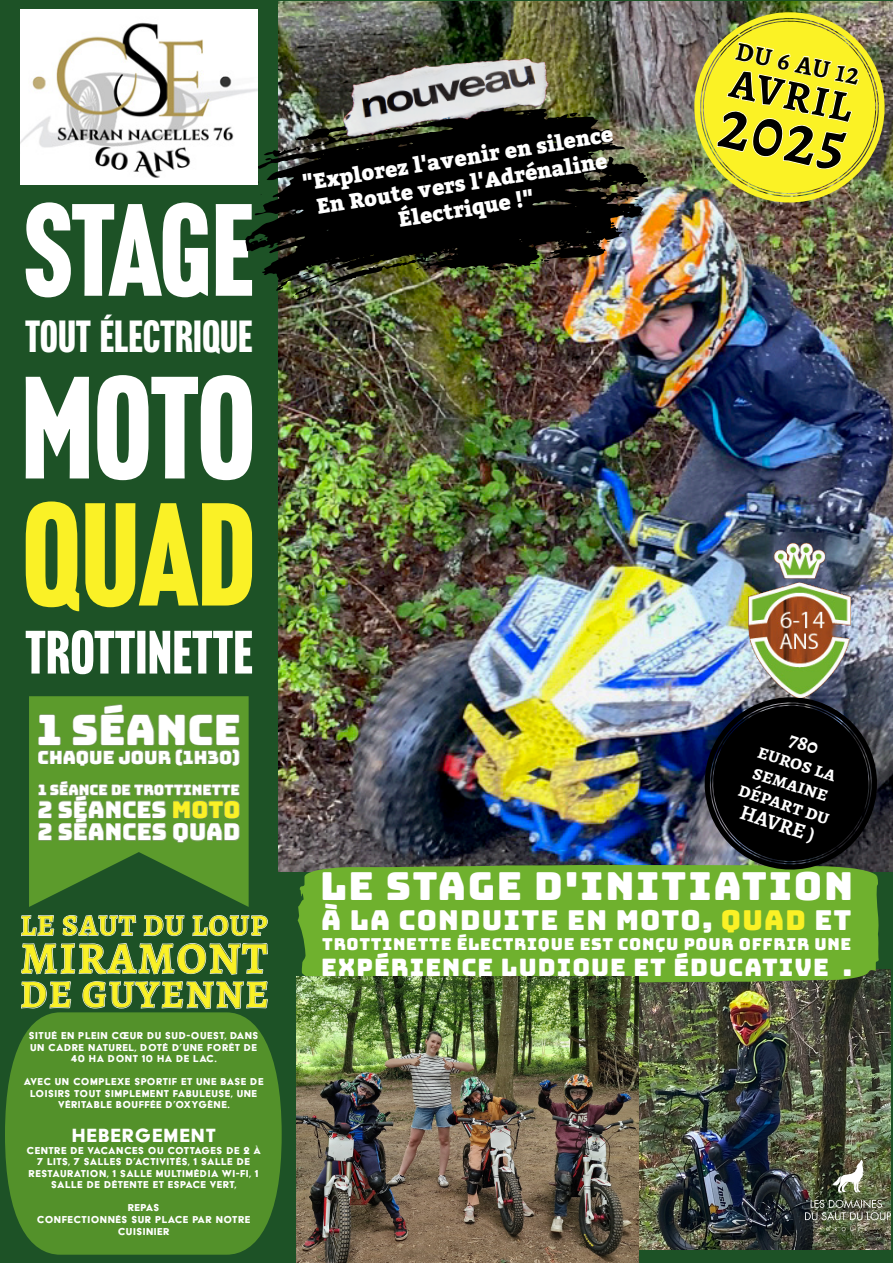
<style>
.page{position:relative;width:893px;height:1263px;background:#fff}
.page>*{position:absolute;margin:0;border:0;box-sizing:border-box;transform-origin:0 0}
.t1{font:143.1px "Headline Gothic ATF";color:#faf126}
.t2{font:142.2px "Headline Gothic ATF";color:#fff}
.t3{font:128.25px "Headline Gothic ATF";letter-spacing:-.01em;color:#fff}
.t4{font:700 61.8px "Alegreya SC";color:#000}
.t5{font:59.7px "Headline Gothic ATF";color:#fff}
.t6{font:700 44.25px "Alegreya SC";letter-spacing:.045em;color:#faf126}
.t7{font:44.1px "Headline Gothic ATF";color:#fff}
.t8{font:700 42.45px "Alegreya SC";color:#000}
.t9{font:41.7px "Bungee";color:#fff}
.t10{font:38.7px "Bungee";letter-spacing:.045em;color:#fff}
.t11{font:700 38.7px "Alegreya SC";letter-spacing:.045em;color:#faf126}
.t12{font:700 29.4px "Alegreya SC";letter-spacing:.045em;color:#faf126}
.t13{font:27.45px "Bungee";letter-spacing:.045em;color:#fff}
.t14{font:700 25.8px "Alegreya SC";color:#000}
.t15{font:24px "Bungee";letter-spacing:.045em;color:#fff}
.t16{font:23.1px/22.6px "Bungee";color:#fff}
.t17{font:22.05px "Acier BAT Text Solid";letter-spacing:.045em;color:#fff}
.t18{font:900 21.15px/25.3px "Bitter";color:#fff;text-align:center}
.t19{font:700 21.15px/21.1px "Alegreya SC";color:#fff;text-align:center}
.t20{font:18px "Bungee";color:#fff}
.t21{font:16.5px "Bungee";letter-spacing:.045em;color:#fff}
.t22{font:14.25px "Bungee";color:#fff}
.t23{font:11.55px/11.6px "Acier BAT Text Solid";letter-spacing:.045em;color:#fff;text-align:center}
.s1{color:#faf126}
</style>
<div class="page">
<div style="left:0;top:0;width:327px;height:1263px;background:#1d5226"></div>
<svg style="left:29px;top:696px;width:220px;height:211px;fill:#5c9b2c"></svg>
<svg style="left:38px;top:704px;width:202px;height:62px;background:#609a34"></svg>
<svg style="left:38px;top:781px;width:202px;height:62px;background:#629a38"></svg>
<img style="left:278px;top:2px;width:615px;height:870px">
<img style="left:639px;top:970px;width:252px;height:279px">
<div style="left:298px;top:865px;width:582px;height:117px;background:#6fb12e"></div>
<svg style="left:694px;top:687px;width:193px;height:193px;background:#222825"></svg>
<img style="left:245px;top:107px;width:402px;height:193px">
<img style="left:340px;top:57px;width:212px;height:81px">
<img style="left:748px;top:542px;width:102px;height:156px">
<img style="left:20px;top:9px;width:237px;height:176px">
<img style="left:296px;top:976px;width:343px;height:287px">
<svg style="left:21px;top:915px;width:247px;height:21px"></svg>
<svg style="left:21px;top:943px;width:247px;height:32px"></svg>
<svg style="left:21px;top:981px;width:247px;height:28px"></svg>
<img style="left:805px;top:1160px;width:86px;height:70px">
<img style="left:685px;top:3px;width:208px;height:208px">
<svg style="left:5px;top:1012px;width:277px;height:243px;background:#4e8c29"></svg>
<p class="t3" style="left:24px;top:175px;width:231px">STAGE</p>
<p class="t7" style="left:25px;top:311px;width:229px">TOUT ÉLECTRIQUE</p>
<p class="t2" style="left:21px;top:345px;width:236px">MOTO</p>
<p class="t1" style="left:22px;top:471px;width:236px">QUAD</p>
<p class="t5" style="left:25px;top:617px;width:229px">TROTTINETTE</p>
<p class="t9" style="left:37px;top:706px;width:206px">1 SÉANCE</p>
<p class="t20" style="left:38px;top:747px;width:204px">CHAQUE JOUR (1H30)</p>
<p class="t22" style="left:38px;top:782px;width:203px">1 SÉANCE DE TROTTINETTE</p>
<p class="t16" style="left:38px;top:798px;width:204px">2 SÉANCES <span class="s1">MOTO<br></span>2 SÉANCES QUAD</p>
<p class="t12" style="left:21px;top:904px;width:248px">LE SAUT DU LOUP</p>
<p class="t6" style="left:21px;top:926px;width:248px">MIRAMONT</p>
<p class="t11" style="left:20px;top:966px;width:250px">DE GUYENNE</p>
<p class="t23" style="left:29px;top:1029px;width:231px">SITUÉ EN PLEIN CŒUR DU SUD-OUEST, DANS<br>UN CADRE NATUREL, DOTÉ D’UNE FORÊT DE<br>40 HA DONT 10 HA DE LAC.</p>
<p class="t23" style="left:24px;top:1076px;width:241px">AVEC UN COMPLEXE SPORTIF ET UNE BASE DE<br>LOISIRS TOUT SIMPLEMENT FABULEUSE, UNE<br>VÉRITABLE BOUFFÉE D’OXYGÈNE.</p>
<p class="t17" style="left:72px;top:1124px;width:146px">HEBERGEMENT</p>
<p class="t23" style="left:27px;top:1144px;width:236px">CENTRE DE VACANCES OU COTTAGES DE 2 À 7 LITS, 7 SALLES D’ACTIVITÉS, 1 SALLE DE RESTAURATION, 1 SALLE MULTIMÉDIA WI-FI, 1<br>SALLE DE DÉTENTE ET ESPACE VERT,</p>
<p class="t23" style="left:37px;top:1202px;width:215px">REPAS<br>CONFECTIONNÉS SUR PLACE PAR NOTRE<br>CUISINIER</p>
<p class="t18" style="left:301px;top:171px;width:315px;rotate:-9deg">"Explorez l'avenir en silence<br>En Route vers l'Adrénaline<br>Électrique !"</p>
<p class="t14" style="left:740px;top:32px;width:127px;rotate:12deg">DU 6 AU 12</p>
<p class="t8" style="left:737px;top:52px;width:125px;rotate:12deg">AVRIL</p>
<p class="t4" style="left:730px;top:81px;width:129px;rotate:12deg">2025</p>
<p class="t19" style="left:762px;top:717px;width:96px;rotate:18deg">780<br>euros la semaine départ du<br>HAVRE )</p>
<p class="t10" style="left:320px;top:864px;width:535px">LE STAGE D'INITIATION</p>
<p class="t13" style="left:321px;top:904px;width:532px">À LA CONDUITE EN MOTO, <span class="s1">QUAD</span> ET</p>
<p class="t21" style="left:322px;top:935px;width:531px">TROTTINETTE ÉLECTRIQUE EST CONÇU POUR OFFRIR UNE</p>
<p class="t15" style="left:321px;top:953px;width:533px">EXPÉRIENCE LUDIQUE ET ÉDUCATIVE .</p>
</div>
